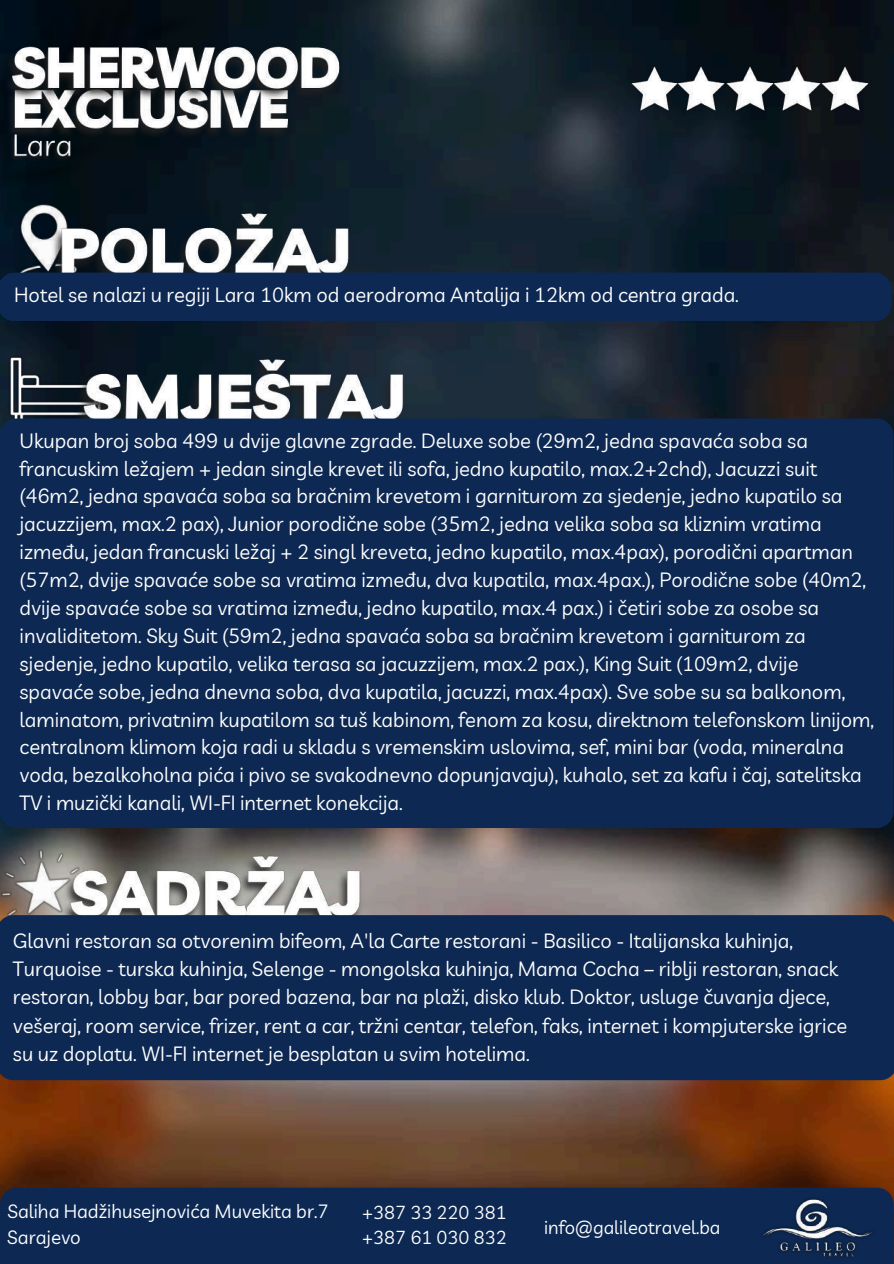
<style>
.page{position:relative;width:894px;height:1264px;background:#fff}
.page>*{position:absolute;margin:0;border:0;box-sizing:border-box;transform-origin:0 0}
.t1{font:20.1px/27.9px "Livvic";color:#fff}
.t2{font:18.75px/25.5px "Livvic";color:#fff}
.t3{font:18.3px/25.5px "Livvic";color:#fff}
</style>
<div class="page">
<img style="left:0;top:0;width:893px;height:1187px">
<div style="left:0;top:1187px;width:893px;height:76px;background:#0d2953"></div>
<img style="left:755px;top:1194px;width:124px;height:65px">
<img style="left:11px;top:224px;width:35px;height:48px">
<img style="left:46px;top:206px;width:311px;height:66px">
<div style="left:0;top:272px;width:891px;height:49px;background:#0d2953"></div>
<img style="left:7px;top:354px;width:60px;height:64px">
<img style="left:67px;top:352px;width:344px;height:66px">
<div style="left:0;top:418px;width:893px;height:410px;background:#0d2953"></div>
<img style="left:774px;top:66px;width:45px;height:46px">
<img style="left:819px;top:66px;width:50px;height:46px">
<img style="left:0;top:0;width:195px;height:224px">
<img style="left:2px;top:104px;width:293px;height:39px">
<img style="left:0;top:32px;width:346px;height:72px">
<img style="left:6px;top:126px;width:68px;height:39px">
<img style="left:679px;top:66px;width:95px;height:46px">
<img style="left:629px;top:66px;width:50px;height:46px">
<img style="left:0;top:844px;width:92px;height:71px">
<img style="left:54px;top:849px;width:314px;height:66px">
<div style="left:0;top:915px;width:893px;height:165px;background:#0d2953"></div>
<p class="t1" style="left:14px;top:280px;width:726px">Hotel se nalazi u regiji Lara 10km od aerodroma Antalija i 12km od centra grada.</p>
<p class="t1" style="left:20px;top:426px;width:855px">Ukupan broj soba 499 u dvije glavne zgrade. Deluxe sobe (29m2, jedna spavaća soba sa francuskim ležajem + jedan single krevet ili sofa, jedno kupatilo, max.2+2chd), Jacuzzi suit (46m2, jedna spavaća soba sa bračnim krevetom i garniturom za sjedenje, jedno kupatilo sa jacuzzijem, max.2 pax), Junior porodične sobe (35m2, jedna velika soba sa kliznim vratima između, jedan francuski ležaj + 2 singl kreveta, jedno kupatilo, max.4pax), porodični apartman (57m2, dvije spavaće sobe sa vratima između, dva kupatila, max.4pax.), Porodične sobe (40m2, dvije spavaće sobe sa vratima između, jedno kupatilo, max.4 pax.) i četiri sobe za osobe sa invaliditetom. Sky Suit (59m2, jedna spavaća soba sa bračnim krevetom i garniturom za sjedenje, jedno kupatilo, velika terasa sa jacuzzijem, max.2 pax.), King Suit (109m2, dvije spavaće sobe, jedna dnevna soba, dva kupatila, jacuzzi, max.4pax). Sve sobe su sa balkonom, laminatom, privatnim kupatilom sa tuš kabinom, fenom za kosu, direktnom telefonskom linijom, centralnom klimom koja radi u skladu s vremenskim uslovima, sef, mini bar (voda, mineralna voda, bezalkoholna pića i pivo se svakodnevno dopunjavaju), kuhalo, set za kafu i čaj, satelitska TV i muzički kanali, WI-FI internet konekcija.</p>
<p class="t1" style="left:13px;top:926px;width:835px">Glavni restoran sa otvorenim bifeom, A'la Carte restorani - Basilico - Italijanska kuhinja, Turquoise - turska kuhinja, Selenge - mongolska kuhinja, Mama Cocha – riblji restoran, snack restoran, lobby bar, bar pored bazena, bar na plaži, disko klub. Doktor, usluge čuvanja djece, vešeraj, room service, frizer, rent a car, tržni centar, telefon, faks, internet i kompjuterske igrice su uz doplatu. WI-FI internet je besplatan u svim hotelima.</p>
<p class="t2" style="left:7px;top:1198px;width:323px">Saliha Hadžihusejnovića Muvekita br.7<br>Sarajevo</p>
<p class="t3" style="left:362px;top:1198px;width:146px">+387 33 220 381 +387 61 030 832</p>
<p class="t3" style="left:544px;top:1213px;width:178px">info@galileotravel.ba</p>
</div>
